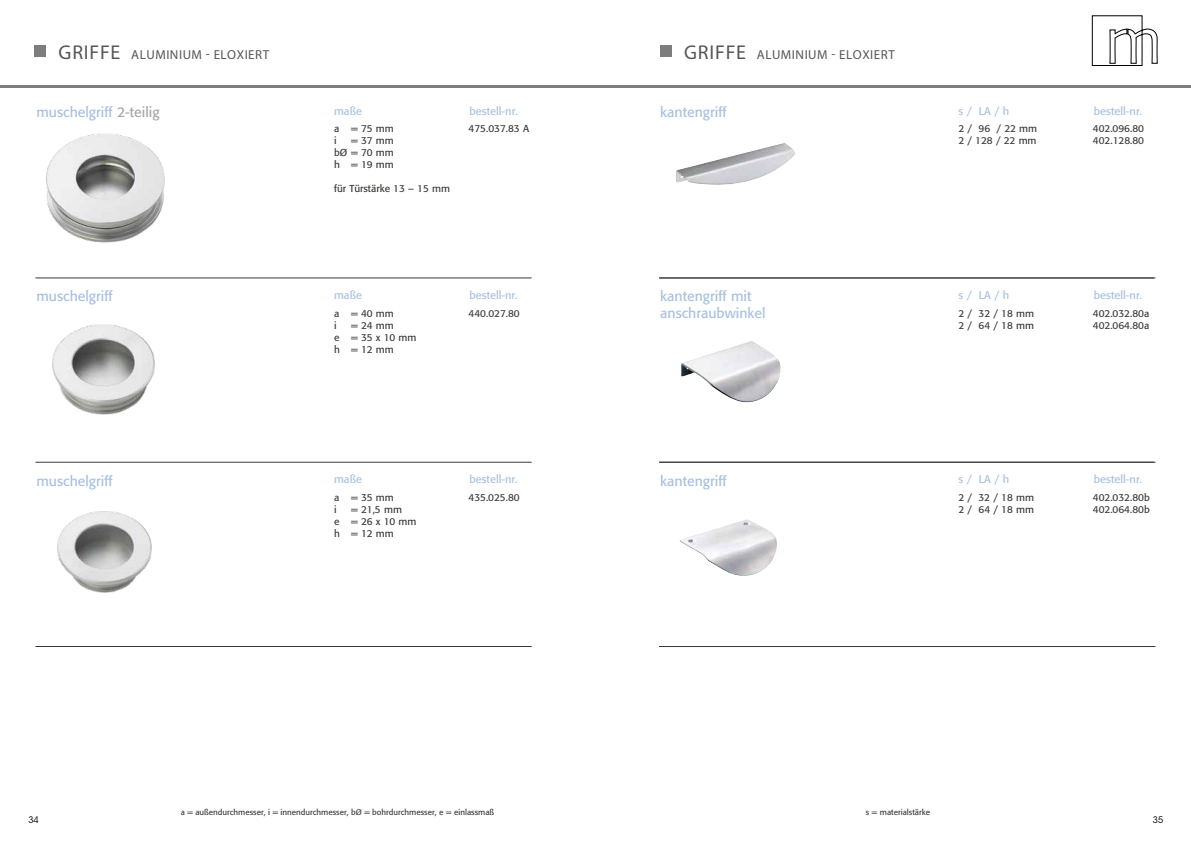
<style>
.page{position:relative;width:1191px;height:842px;background:#fff}
.page>*{position:absolute;margin:0;border:0;box-sizing:border-box;transform-origin:0 0}
.t1{font:14px/16.8px "Formata";color:#a9c1e1}
.t2{font:13px "Myriad Pro";letter-spacing:.04em;color:#565656}
.t3{font:11px "Formata";color:#a9c1e1}
.t4{font:10px/12px "Formata";color:#3b3b3a}
.t5{font:9px "ITC Avant Garde Std";color:#000}
.t6{font:8px "Formata";color:#3b3b3a}
.s1{font-size:20px}
.s2{color:#a7a7a8}
</style>
<div class="page">
<svg style="left:1092px;top:15px;width:65px;height:51px"></svg>
<hr style="left:659px;top:278px;width:496px;height:1px;background:#3b3b3a">
<hr style="left:659px;top:462px;width:496px;height:1px;background:#3b3b3a">
<hr style="left:659px;top:646px;width:496px;height:1px;background:#3b3b3a">
<div style="left:35px;top:45px;width:11px;height:12px;background:#7d7d7d"></div>
<hr style="left:0;top:85px;width:1191px;height:3px;background:#7d7d7d">
<hr style="left:35px;top:278px;width:496px;height:1px;background:#3b3b3a">
<hr style="left:35px;top:462px;width:496px;height:1px;background:#3b3b3a">
<hr style="left:35px;top:646px;width:496px;height:1px;background:#3b3b3a">
<img style="left:676px;top:143px;width:119px;height:42px">
<img style="left:681px;top:341px;width:100px;height:61px">
<img style="left:679px;top:519px;width:98px;height:57px">
<div style="left:660px;top:45px;width:11px;height:12px;background:#7d7d7d"></div>
<img style="left:46px;top:133px;width:119px;height:110px">
<img style="left:52px;top:324px;width:103px;height:91px">
<img style="left:57px;top:511px;width:95px;height:82px">
<h2 class="t2" style="left:59px;top:46px;width:212px"><span class="s1">GRIFFE</span> ALUMINIUM - ELOXIERT</h2>
<h2 class="t2" style="left:684px;top:46px;width:212px"><span class="s1">GRIFFE</span> ALUMINIUM - ELOXIERT</h2>
<h1 class="t1" style="left:36px;top:104px;width:125px">muschelgriff <span class="s2">2-teilig</span></h1>
<p class="t3" style="left:334px;top:104px;width:29px">maße</p>
<p class="t3" style="left:469px;top:104px;width:50px">bestell-nr.</p>
<h1 class="t1" style="left:660px;top:104px;width:68px">kantengriff</h1>
<p class="t3" style="left:958px;top:104px;width:52px">s / LA / h</p>
<p class="t3" style="left:1093px;top:104px;width:50px">bestell-nr.</p>
<p class="t4" style="left:334px;top:123px;width:61px">a = 75 mm</p>
<p class="t4" style="left:468px;top:123px;width:62px">475.037.83 A</p>
<p class="t4" style="left:334px;top:135px;width:4px">i</p>
<p class="t4" style="left:334px;top:135px;width:61px;text-align:justify;text-indent:17px">= 37 mm bØ = 70 mm h = 19 mm</p>
<p class="t4" style="left:334px;top:183px;width:117px">für Türstärke 13 – 15 mm</p>
<p class="t4" style="left:958px;top:123px;width:80px">2 / 96 / 22 mm</p>
<p class="t4" style="left:1092px;top:123px;width:53px">402.096.80</p>
<p class="t4" style="left:958px;top:135px;width:80px">2 / 128 / 22 mm</p>
<p class="t4" style="left:1092px;top:135px;width:53px">402.128.80</p>
<h1 class="t1" style="left:36px;top:288px;width:78px">muschelgriff</h1>
<p class="t3" style="left:334px;top:288px;width:29px">maße</p>
<p class="t3" style="left:469px;top:288px;width:50px">bestell-nr.</p>
<p class="t4" style="left:334px;top:307px;width:61px">a = 40 mm</p>
<p class="t4" style="left:468px;top:307px;width:53px">440.027.80</p>
<p class="t4" style="left:334px;top:319px;width:4px">i</p>
<p class="t4" style="left:334px;top:319px;width:84px;text-indent:17px">= 24 mm<br>e = 35 x 10 mm h = 12 mm</p>
<h1 class="t1" style="left:660px;top:288px;width:107px">kantengriff mit anschraubwinkel</h1>
<p class="t3" style="left:958px;top:288px;width:52px">s / LA / h</p>
<p class="t3" style="left:1093px;top:288px;width:50px">bestell-nr.</p>
<p class="t4" style="left:958px;top:307px;width:77px">2 / 32 / 18 mm</p>
<p class="t4" style="left:1092px;top:307px;width:58px">402.032.80a</p>
<p class="t4" style="left:958px;top:319px;width:77px">2 / 64 / 18 mm</p>
<p class="t4" style="left:1092px;top:319px;width:58px">402.064.80a</p>
<h1 class="t1" style="left:36px;top:472px;width:78px">muschelgriff</h1>
<p class="t3" style="left:334px;top:473px;width:29px">maße</p>
<p class="t3" style="left:469px;top:473px;width:50px">bestell-nr.</p>
<p class="t4" style="left:334px;top:491px;width:61px">a = 35 mm</p>
<p class="t4" style="left:468px;top:491px;width:53px">435.025.80</p>
<p class="t4" style="left:334px;top:503px;width:4px">i</p>
<p class="t4" style="left:334px;top:503px;width:84px;text-indent:17px">= 21,5 mm<br>e = 26 x 10 mm h = 12 mm</p>
<h1 class="t1" style="left:660px;top:472px;width:68px">kantengriff</h1>
<p class="t3" style="left:958px;top:473px;width:52px">s / LA / h</p>
<p class="t3" style="left:1093px;top:473px;width:50px">bestell-nr.</p>
<p class="t4" style="left:958px;top:491px;width:77px">2 / 32 / 18 mm</p>
<p class="t4" style="left:1092px;top:491px;width:59px">402.032.80b</p>
<p class="t4" style="left:958px;top:503px;width:77px">2 / 64 / 18 mm</p>
<p class="t4" style="left:1092px;top:503px;width:59px">402.064.80b</p>
<p class="t5" style="left:28px;top:814px;width:12px">34</p>
<p class="t6" style="left:181px;top:808px;width:315px">a = außendurchmesser, i = innendurchmesser, bØ = bohrdurchmesser, e = einlassmaß</p>
<p class="t6" style="left:866px;top:808px;width:66px">s = materialstärke</p>
<p class="t5" style="left:1153px;top:814px;width:12px">35</p>
</div>
